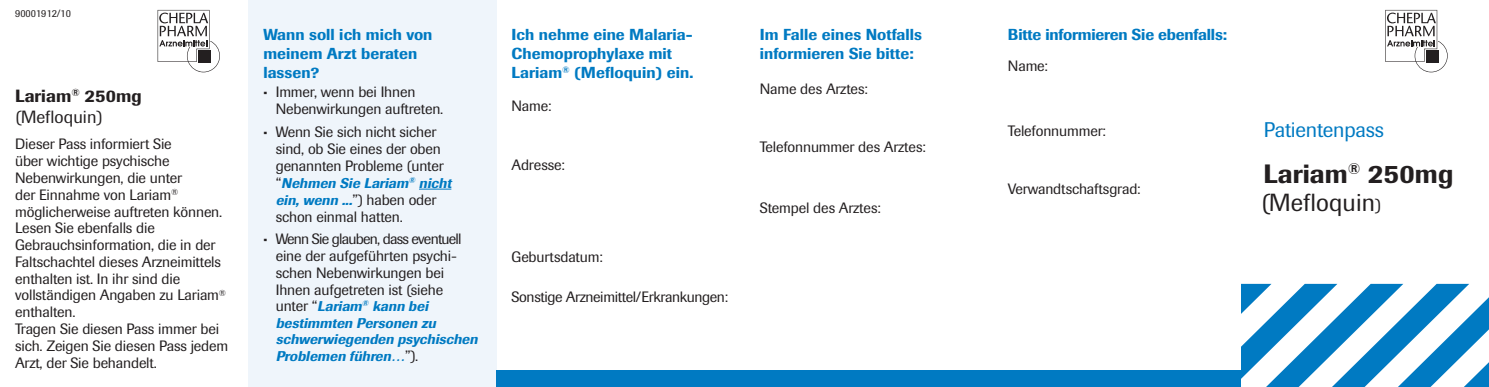
<style>
.page{position:relative;width:1489px;height:387px;background:#fff}
.page>*{position:absolute;margin:0;border:0;box-sizing:border-box;transform-origin:0 0}
.t1{font:500 26.25px "Imago";letter-spacing:.005em;color:#231f20}
.t2{font:24.5px "Imago";letter-spacing:.005em;color:#231f20}
.t3{font:21px "Imago";letter-spacing:-.01em;color:#007ac2}
.t4{font:500 17.5px/21px "Imago";letter-spacing:.005em;color:#231f20}
.t5{font:500 15.75px/19.2px "Imago";letter-spacing:.005em;color:#007ac2}
.t6{font:14.88px/16.8px "Imago";letter-spacing:-.01em;color:#231f20}
.t7{font:14.88px/22.8px "Imago";letter-spacing:-.05em;color:#231f20}
.t8{font:italic 500 14px/16.6px "Imago";color:#007ac2}
.t9{font:10.5px "Imago";letter-spacing:-.01em;color:#231f20}
.s1{font-weight:400}
.s2{font-weight:500;font-size:15.75px}
.s3{font-weight:400;font-style:normal;font-size:14.88px;color:#231f20}
.s4{font-size:17.5px}
</style>
<div class="page">
<div style="left:248px;top:0;width:248px;height:387px;background:#eff5fb"></div>
<hr style="left:419px;top:189px;width:32px;height:1px;background:#007ac2">
<svg style="left:1240px;top:284px;width:248px;height:103px"></svg>
<div style="left:496px;top:371px;width:744px;height:16px;background:#007ac2"></div>
<svg style="left:157px;top:10px;width:63px;height:62px"></svg>
<svg style="left:1385px;top:10px;width:62px;height:62px"></svg>
<p class="t9" style="left:15px;top:8px;width:57px">90001912/10</p>
<p class="t4" style="left:15px;top:85px;width:128px">Lariam<sup>®</sup> 250mg <span class="s1">(Mefloquin)</span></p>
<p class="t6" style="left:15px;top:136px;width:214px">Dieser Pass informiert Sie<br>über wichtige psychische<br>Nebenwirkungen, die unter<br>der Einnahme von Lariam<sup>® </sup>möglicherweise auftreten können.<br>Lesen Sie ebenfalls die<br>Gebrauchsinformation, die in der<br>Faltschachtel dieses Arzneimittels enthalten ist. In ihr sind die vollständigen Angaben zu Lariam<sup>® </sup>enthalten.<br>Tragen Sie diesen Pass immer bei sich. Zeigen Sie diesen Pass jedem<br>Arzt, der Sie behandelt.</p>
<p class="t5" style="left:263px;top:24px;width:171px">Wann soll ich mich von meinem Arzt beraten lassen?</p>
<p class="t6" style="left:276px;top:84px;width:169px;text-indent:-12px"><span class="s2">·</span> Immer, wenn bei Ihnen<br>Nebenwirkungen auftreten.</p>
<p class="t6" style="left:276px;top:123px;width:169px;text-indent:-12px"><span class="s2">·</span> Wenn Sie sich nicht sicher sind, ob Sie eines der oben genannten Probleme (unter</p>
<p class="t8" style="left:276px;top:174px;width:180px;line-height:17.2px"><span class="s3">“</span> Nehmen Sie Lariam<sup>®</sup> nicht ein,wenn ...<span class="s3">”) h a be n od e r</span></p>
<p class="t7" style="left:263px;top:205px;width:200px;text-indent:12px">schon einmal hatten.<br><span class="s2">·</span> Wenn Sie glauben, dass eventuell</p>
<p class="t6" style="left:276px;top:248px;width:183px">eine der aufgeführten psychi&shy;schen Nebenwirkungen bei<br>Ihnen aufgetreten ist (siehe</p>
<p class="t8" style="left:276px;top:298px;width:207px"><span class="s3">u n t e r “</span> Lariam<sup>®</sup> kann bei bestimmten Personen zu schwerwiegenden psychischen<br>Problemen führen…<span class="s3">” ) .</span></p>
<p class="t5" style="left:511px;top:24px;width:183px">Ich nehme eine Malaria-<br>Chemoprophylaxe mit<br>Lariam<sup>®</sup> (Mefloquin) ein.</p>
<p class="t6" style="left:511px;top:97px;width:41px">Name:</p>
<p class="t6" style="left:511px;top:156px;width:55px">Adresse:</p>
<p class="t6" style="left:511px;top:248px;width:93px">Geburtsdatum:</p>
<p class="t6" style="left:511px;top:289px;width:218px">Sonstige Arzneimittel/Erkrankungen:</p>
<p class="t5" style="left:759px;top:24px;width:164px">Im Falle eines Notfalls informieren Sie bitte:</p>
<p class="t6" style="left:759px;top:80px;width:110px">Name des Arztes:</p>
<p class="t6" style="left:759px;top:138px;width:167px">Telefonnummer des Arztes:</p>
<p class="t6" style="left:759px;top:199px;width:122px">Stempel des Arztes:</p>
<p class="t5" style="left:1007px;top:24px;width:220px">Bitte informieren Sie ebenfalls:</p>
<p class="t6" style="left:1007px;top:58px;width:41px">Name:</p>
<p class="t6" style="left:1007px;top:122px;width:99px">Telefonnummer:</p>
<p class="t6" style="left:1007px;top:180px;width:134px">Verwandtschaftsgrad:</p>
<h3 class="t3" style="left:1263px;top:117px;width:122px">Patientenpass</h3>
<h1 class="t1" style="left:1263px;top:157px;width:191px">Lariam<sup>®</sup> 250mg</h1>
<h2 class="t2" style="left:1260px;top:188px;width:121px">(Mefloquin<span class="s4">)</span></h2>
</div>
